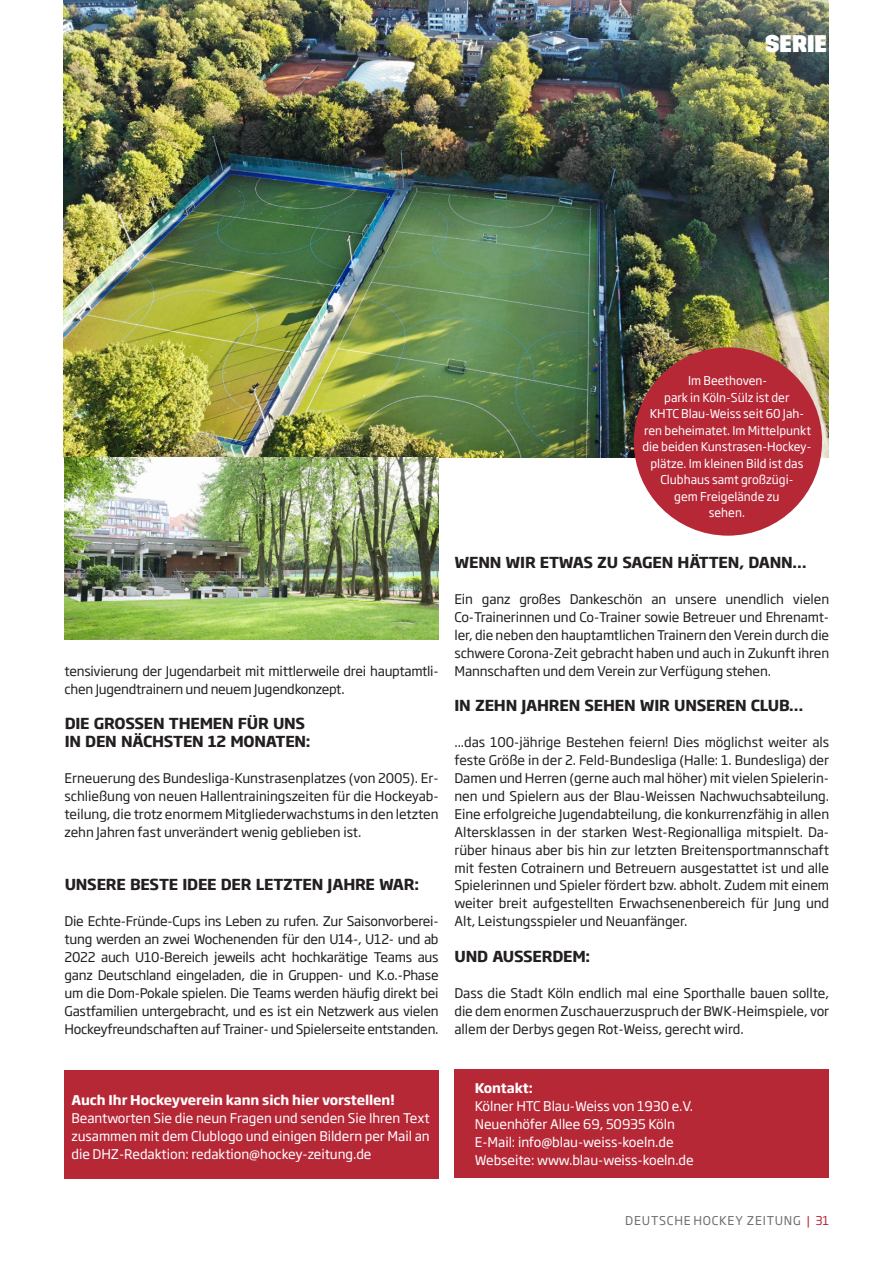
<style>
.page{position:relative;width:893px;height:1263px;background:#fff}
.page>*{position:absolute;margin:0;border:0;box-sizing:border-box;transform-origin:0 0}
.t1{font:800 24px "Trim";color:#fff}
._003_zwititel{font:700 15px/17.9px "Soho Gothic Std";letter-spacing:-.015em;color:#231f20}
._003_fliess_ohne{font:13.2px/17.9px "Soho Gothic Std";letter-spacing:-.02em;color:#231f20;text-align:justify}
._003_fliess_ohne-2{font:13.2px/17.9px "Soho Gothic Std";letter-spacing:-.005em;color:#fff;text-align:justify}
._003_fliess_ohne-3{font:700 13.2px "Soho Gothic Std";letter-spacing:-.005em;color:#fff}
.D_005_Bildzeile{font:12px/16.5px "Soho Gothic Std";color:#fff;text-align:center}
.t2{font:12px "Soho Gothic Std";letter-spacing:.065em;color:#6c6d70}
.s1{color:#b72837}
</style>
<div class="page">
<div style="left:454px;top:1069px;width:375px;height:109px;background:#b72837"></div>
<div style="left:64px;top:1070px;width:375px;height:108px;background:#b72837"></div>
<img style="left:64px;top:0;width:765px;height:457px">
<div style="left:634px;top:347px;width:188px;height:189px;background:#b72837;border-radius:50%"></div>
<img style="left:65px;top:457px;width:374px;height:182px">
<h1 class="t1" style="left:765px;top:29px;width:63px">SERIE</h1>
<p class="_003_fliess_ohne" style="left:65px;top:662px;width:376px">tensivierung der Jugendarbeit mit mittlerweile drei hauptamtli&shy;chen Jugendtrainern und neuem Jugendkonzept.</p>
<p class="_003_zwititel" style="left:65px;top:715px;width:247px">DIE GROSSEN THEMEN FÜR UNS<br>IN DEN NÄCHSTEN 12 MONATEN:</p>
<p class="_003_fliess_ohne" style="left:65px;top:769px;width:376px">Erneuerung des Bundesliga-Kunstrasenplatzes (von 2005). Er&shy;schließung von neuen Hallentrainingszeiten für die Hockeyab&shy;teilung, die trotz enormem Mitgliederwachstums in den letzten zehn Jahren fast unverändert wenig geblieben ist.</p>
<p class="_003_zwititel" style="left:65px;top:876px;width:356px">UNSERE BESTE IDEE DER LETZTEN JAHRE WAR:</p>
<p class="_003_fliess_ohne" style="left:65px;top:913px;width:376px">Die Echte-Fründe-Cups ins Leben zu rufen. Zur Saisonvorberei&shy;tung werden an zwei Wochenenden für den U14-, U12- und ab 2022 auch U10-Bereich jeweils acht hochkarätige Teams aus ganz Deutschland eingeladen, die in Gruppen- und K.o.-Phase um die Dom-Pokale spielen. Die Teams werden häufig direkt bei Gastfamilien untergebracht, und es ist ein Netzwerk aus vielen Hockeyfreundschaften auf Trainer- und Spielerseite entstanden.</p>
<p class="D_005_Bildzeile" style="left:642px;top:373px;width:170px">Im Beethoven-<br>park in Köln-Sülz ist der<br>KHTC Blau-Weiss seit 60 Jah&shy;ren beheimatet. Im Mittelpunkt die beiden Kunstrasen-Hockey&shy;plätze. Im kleinen Bild ist das<br>Clubhaus samt großzügi-<br>gem Freigelände zu<br>sehen.</p>
<p class="_003_zwititel" style="left:454px;top:554px;width:354px">WENN WIR ETWAS ZU SAGEN HÄTTEN, DANN…</p>
<p class="_003_fliess_ohne" style="left:454px;top:590px;width:376px">Ein ganz großes Dankeschön an unsere unendlich vielen Co-Trainerinnen und Co-Trainer sowie Betreuer und Ehrenamt&shy;ler, die neben den hauptamtlichen Trainern den Verein durch die schwere Corona-Zeit gebracht haben und auch in Zukunft ihren Mannschaften und dem Verein zur Verfügung stehen.</p>
<p class="_003_zwititel" style="left:454px;top:697px;width:350px">IN ZEHN JAHREN SEHEN WIR UNSEREN CLUB…</p>
<p class="_003_fliess_ohne" style="left:454px;top:734px;width:376px">...das 100-jährige Bestehen feiern! Dies möglichst weiter als feste Größe in der 2. Feld-Bundesliga (Halle: 1. Bundesliga) der Damen und Herren (gerne auch mal höher) mit vielen Spielerin&shy;nen und Spielern aus der Blau-Weissen Nachwuchsabteilung.<br>Eine erfolgreiche Jugendabteilung, die konkurrenzfähig in allen Altersklassen in der starken West-Regionalliga mitspielt. Da&shy;rüber hinaus aber bis hin zur letzten Breitensportmannschaft mit festen Cotrainern und Betreuern ausgestattet ist und alle Spielerinnen und Spieler fördert bzw. abholt. Zudem mit einem weiter breit aufgestellten Erwachsenenbereich für Jung und Alt, Leistungsspieler und Neuanfänger.</p>
<p class="_003_zwititel" style="left:454px;top:947px;width:137px">UND AUSSERDEM:</p>
<p class="_003_fliess_ohne" style="left:454px;top:984px;width:376px">Dass die Stadt Köln endlich mal eine Sporthalle bauen sollte, die dem enormen Zuschauerzuspruch der BWK-Heimspiele, vor allem der Derbys gegen Rot-Weiss, gerecht wird.</p>
<p class="_003_fliess_ohne-3" style="left:71px;top:1092px;width:325px">Auch Ihr Hockeyverein kann sich hier vorstellen!</p>
<p class="_003_fliess_ohne-2" style="left:71px;top:1109px;width:360px">Beantworten Sie die neun Fragen und senden Sie Ihren Text zusammen mit dem Clublogo und einigen Bildern per Mail an die DHZ-Redaktion: redaktion@hockey-zeitung.de</p>
<p class="_003_fliess_ohne-3" style="left:475px;top:1079px;width:60px">Kontakt:</p>
<p class="_003_fliess_ohne-2" style="left:475px;top:1097px;width:220px">Kölner HTC Blau-Weiss von 1930 e.V.</p>
<p class="_003_fliess_ohne-2" style="left:475px;top:1115px;width:202px">Neuenhöfer Allee 69, 50935 Köln</p>
<p class="_003_fliess_ohne-2" style="left:475px;top:1133px;width:200px">E-Mail: info@blau-weiss-koeln.de</p>
<p class="_003_fliess_ohne-2" style="left:475px;top:1151px;width:220px">Webseite: www.blau-weiss-koeln.de</p>
<p class="t2" style="left:625px;top:1213px;width:205px">DEUTSCHE HOCKEY ZEITUNG <span class="s1">| 31</span></p>
</div>
